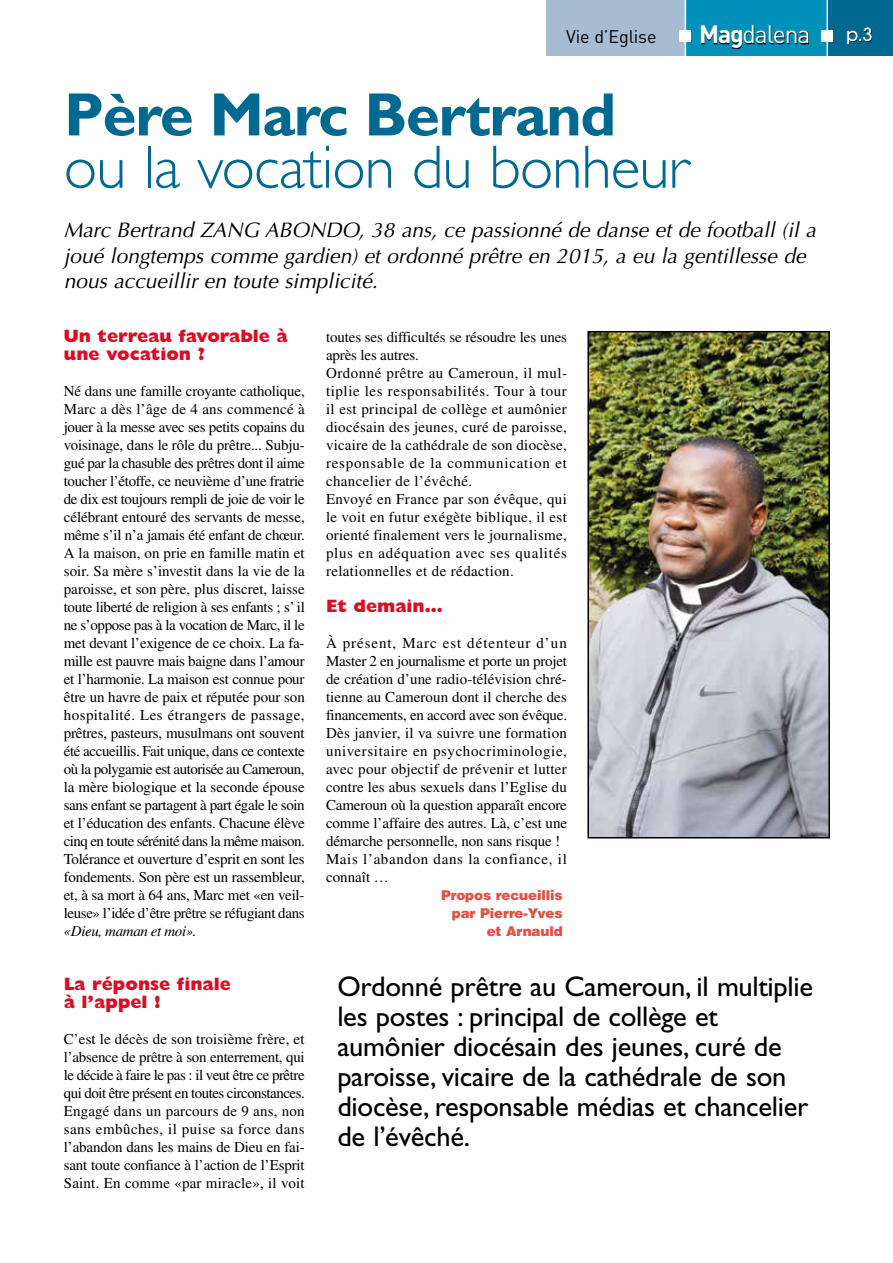
<style>
.page{position:relative;width:893px;height:1263px;background:#fff}
.page>*{position:absolute;margin:0;border:0;box-sizing:border-box;transform-origin:0 0}
.t1{font:300 61.5px "Gill Sans";letter-spacing:-.015em;color:#006991}
.t2{font:700 61.5px "Gill Sans";letter-spacing:-.025em;color:#006991}
.t3{font:28.5px/30px "Gill Sans";letter-spacing:-.01em;color:#000}
.t4{font:24.75px "DIN";letter-spacing:-.05em;color:#fff}
.t5{font:italic 21px/25.5px "Optima CE";color:#000}
.t6{font:800 18px/18px "Gill Sans";color:#dc0c23}
.t7{font:18px "DIN";letter-spacing:-.01em;color:#000}
.t8{font:500 18px "Avant Garde";color:#fff}
.t9{font:15px/18px "Times";letter-spacing:.015em;color:#000;text-align:justify}
.t10{font:italic 15px "Times";letter-spacing:-.025em;color:#000}
.t11{font:900 13.5px/18px "Helvetica";letter-spacing:-.01em;color:#e45043;text-align:right}
.s1{font-weight:700}
</style>
<div class="page">
<div style="left:546px;top:0;width:142px;height:56px;background:#a6bcd1"></div>
<div style="left:686px;top:0;width:141px;height:56px;background:#0091ba"></div>
<div style="left:827px;top:0;width:66px;height:56px;background:#006991"></div>
<svg style="left:847px;top:28px;width:25px;height:17px"></svg>
<div style="left:822px;top:31px;width:11px;height:11px;background:#fff"></div>
<hr style="left:826px;top:0;width:2px;height:58px;background:#fff">
<svg style="left:702px;top:26px;width:107px;height:23px"></svg>
<div style="left:680px;top:31px;width:11px;height:11px;background:#fff"></div>
<hr style="left:685px;top:0;width:1px;height:62px;background:#fff">
<img style="left:590px;top:334px;width:237px;height:501px">
<div style="left:587px;top:331px;width:243px;height:507px;border:2px solid #000"></div>
<p class="t7" style="left:566px;top:25px;width:92px">Vie d’Eglise</p>
<h3 class="t4" style="left:699px;top:19px;width:113px"><span class="s1">Mag</span>dalena</h3>
<p class="t8" style="left:846px;top:24px;width:28px">p.3</p>
<h1 class="t2" style="left:64px;top:78px;width:554px">Père Marc Bertrand</h1>
<h1 class="t1" style="left:64px;top:133px;width:627px">ou la vocation du bonheur</h1>
<h3 class="t5" style="left:64px;top:218px;width:754px">Marc Bertrand ZANG ABONDO, 38 ans, ce passionné de danse et de football (il a joué longtemps comme gardien) et ordonné prêtre en 2015, a eu la gentillesse de nous accueillir en toute simplicité.</h3>
<p class="t6" style="left:64px;top:327px;width:226px">Un terreau favorable à une vocation ?</p>
<p class="t9" style="left:64px;top:382px;width:243px">Né dans une famille croyante catholique, Marc a dès l’âge de 4 ans commencé à jouer à la messe avec ses petits copains du voisinage, dans le rôle du prêtre... Subju&shy;gué par la chasuble des prêtres dont il aime toucher l’étoffe, ce neuvième d’une fratrie de dix est toujours rempli de joie de voir le célébrant entouré des servants de messe, même s’il n’a jamais été enfant de chœur.<br>A la maison, on prie en famille matin et soir. Sa mère s’investit dans la vie de la paroisse, et son père, plus discret, laisse toute liberté de religion à ses enfants ; s’ il ne s’oppose pas à la vocation de Marc, il le met devant l’exigence de ce choix. La fa&shy;mille est pauvre mais baigne dans l’amour et l’harmonie. La maison est connue pour être un havre de paix et réputée pour son hospitalité. Les étrangers de passage, prêtres, pasteurs, musulmans ont souvent été accueillis. Fait unique, dans ce contexte où la polygamie est autorisée au Cameroun, la mère biologique et la seconde épouse sans enfant se partagent à part égale le soin et l’éducation des enfants. Chacune élève cinq en toute sérénité dans la même maison.<br>Tolérance et ouverture d’esprit en sont les fondements. Son père est un rassembleur, et, à sa mort à 64 ans, Marc met «en veil&shy;leuse» l’idée d’être prêtre se réfugiant dans</p>
<p class="t10" style="left:64px;top:923px;width:134px">«Dieu, maman et moi».</p>
<p class="t6" style="left:64px;top:975px;width:169px">La réponse finale à l’appel !</p>
<p class="t9" style="left:64px;top:1030px;width:243px">C’est le décès de son troisième frère, et l’absence de prêtre à son enterrement, qui le décide à faire le pas : il veut être ce prêtre qui doit être présent en toutes circonstances.<br>Engagé dans un parcours de 9 ans, non sans embûches, il puise sa force dans l’abandon dans les mains de Dieu en fai&shy;sant toute confiance à l’action de l’Esprit Saint. En comme «par miracle», il voit</p>
<p class="t9" style="left:326px;top:328px;width:243px;text-align:left">toutes ses difficultés se résoudre les unes après les autres.<br>Ordonné prêtre au Cameroun, il mul&shy;tiplie les responsabilités. Tour à tour il est principal de collège et aumônier diocésain des jeunes, curé de paroisse, vicaire de la cathédrale de son diocèse, responsable de la communication et chancelier de l’évêché.<br>Envoyé en France par son évêque, qui le voit en futur exégète biblique, il est orienté finalement vers le journalisme, plus en adéquation avec ses qualités relationnelles et de rédaction.</p>
<p class="t6" style="left:326px;top:597px;width:118px">Et demain…</p>
<p class="t9" style="left:326px;top:634px;width:243px;text-align:left">À présent, Marc est détenteur d’un Master 2 en journalisme et porte un projet de création d’une radio-télévision chré&shy;tienne au Cameroun dont il cherche des financements, en accord avec son évêque.<br>Dès janvier, il va suivre une formation universitaire en psychocriminologie, avec pour objectif de prévenir et lutter contre les abus sexuels dans l’Eglise du Cameroun où la question apparaît encore comme l’affaire des autres. Là, c’est une démarche personnelle, non sans risque !<br>Mais l’abandon dans la confiance, il connaît …</p>
<p class="t11" style="left:441px;top:886px;width:123px">Propos recueillis par Pierre-Yves et Arnauld</p>
<h2 class="t3" style="left:337px;top:971px;width:477px">Ordonné prêtre au Cameroun, il multiplie les postes : principal de collège et aumônier diocésain des jeunes, curé de paroisse, vicaire de la cathédrale de son diocèse, responsable médias et chancelier de l’évêché.</h2>
</div>
